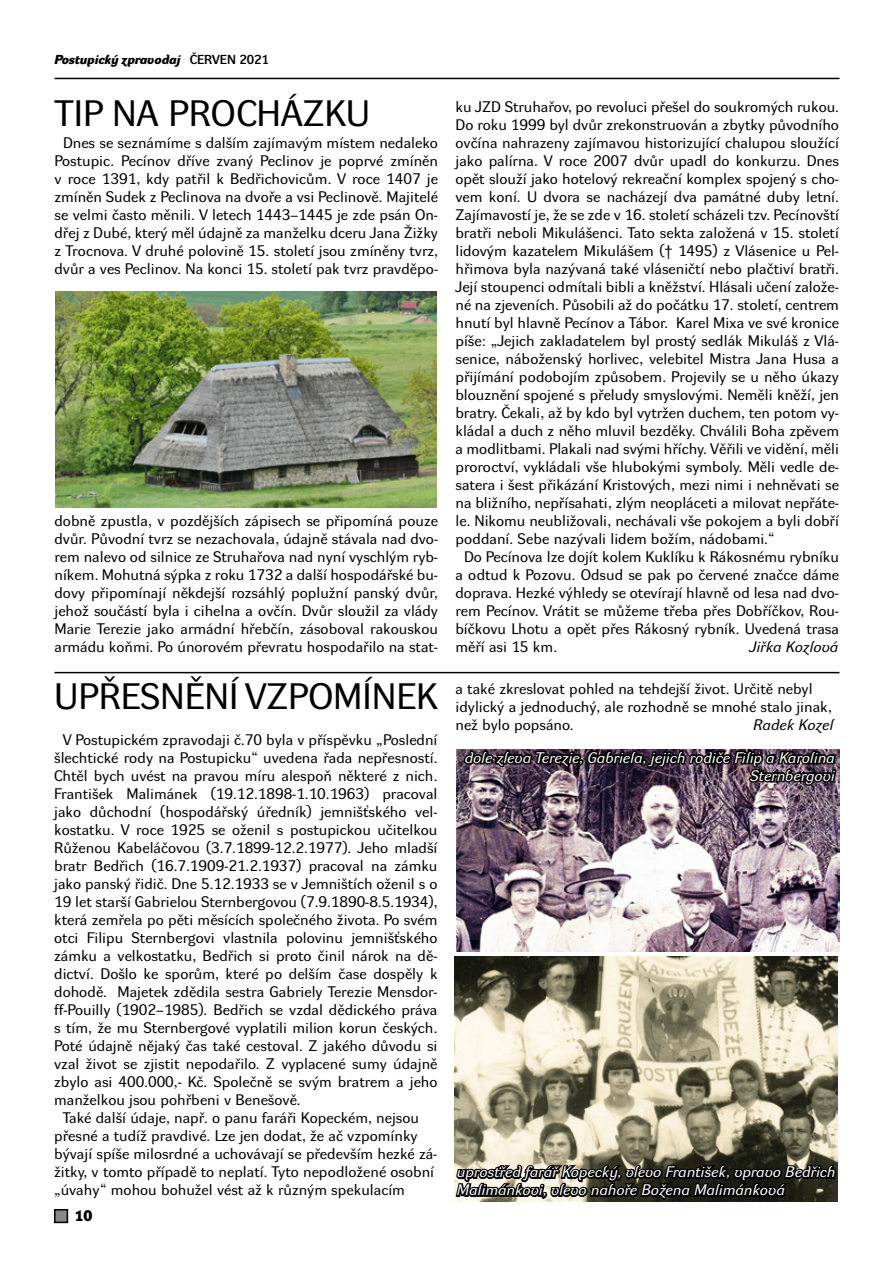
<style>
.page{position:relative;width:893px;height:1263px;background:#fff}
.page>*{position:absolute;margin:0;border:0;box-sizing:border-box;transform-origin:0 0}
.t1{font:36px "Dyna Grotesk RE";color:#000}
.t2{font:15px/18px "Dyna Grotesk RE";color:#000;text-align:center}
.t3{font:italic 15px/18px "Dyna Grotesk RE";color:#fff}
.t4{font:italic 15px "Dyna Grotesk RE";color:#000}
.t5{font:700 15px "Dyna Grotesk DE";color:#000}
.t6{font:italic 700 12.75px "Dyna Grotesk DE";color:#000}
.s1{font-weight:400;font-style:normal}
</style>
<div class="page">
<hr style="left:55px;top:78px;width:784px;height:1px;background:#000">
<div style="left:55px;top:1210px;width:12px;height:12px;background:#878787"></div>
<div style="left:54px;top:1209px;width:14px;height:14px;border:2px solid #000"></div>
<img style="left:55px;top:291px;width:381px;height:216px">
<hr style="left:55px;top:672px;width:784px;height:1px;background:#000">
<img style="left:455px;top:957px;width:382px;height:145px">
<img style="left:457px;top:749px;width:382px;height:202px">
<svg style="left:454px;top:1102px;width:384px;height:100px;background:#767261"></svg>
<img style="left:462px;top:749px;width:376px;height:41px">
<p class="t6" style="left:55px;top:52px;width:216px">Postupický zpravodaj <span class="s1">ČERVEN 2021</span></p>
<h1 class="t1" style="left:55px;top:93px;width:317px">TIP NA PROCHÁZKU</h1>
<p class="t2" style="left:455px;top:99px;width:385px">ku JZD Struhařov, po revoluci přešel do soukromých rukou.</p>
<p class="t2" style="left:455px;top:117px;width:385px">Do roku 1999 byl dvůr zrekonstruován a zbytky původního</p>
<p class="t2" style="left:455px;top:135px;width:385px">ovčína nahrazeny zajímavou historizující chalupou sloužící</p>
<p class="t2" style="left:455px;top:153px;width:385px">jako palírna. V roce 2007 dvůr upadl do konkurzu. Dnes</p>
<p class="t2" style="left:455px;top:171px;width:385px">opět slouží jako hotelový rekreační komplex spojený s cho-</p>
<p class="t2" style="left:455px;top:189px;width:385px">vem koní. U dvora se nacházejí dva památné duby letní.</p>
<p class="t2" style="left:455px;top:207px;width:385px">Zajímavostí je, že se zde v 16. století scházeli tzv. Pecínovští</p>
<p class="t2" style="left:455px;top:225px;width:385px">bratři neboli Mikulášenci. Tato sekta založená v 15. století</p>
<p class="t2" style="left:455px;top:243px;width:385px">lidovým kazatelem Mikulášem († 1495) z Vlásenice u Pel-</p>
<p class="t2" style="left:455px;top:261px;width:385px">hřimova byla nazývaná také vláseničtí nebo plačtiví bratři.</p>
<p class="t2" style="left:455px;top:279px;width:385px">Její stoupenci odmítali bibli a kněžství. Hlásali učení založe-</p>
<p class="t2" style="left:455px;top:297px;width:385px">né na zjeveních. Působili až do počátku 17. století, centrem</p>
<p class="t2" style="left:455px;top:315px;width:385px">hnutí byl hlavně Pecínov a Tábor. Karel Mixa ve své kronice</p>
<p class="t2" style="left:455px;top:333px;width:385px">píše: „Jejich zakladatelem byl prostý sedlák Mikuláš z Vlá-</p>
<p class="t2" style="left:455px;top:351px;width:385px">senice, náboženský horlivec, velebitel Mistra Jana Husa a</p>
<p class="t2" style="left:455px;top:369px;width:385px">přijímání podobojím způsobem. Projevily se u něho úkazy</p>
<p class="t2" style="left:455px;top:387px;width:385px">blouznění spojené s přeludy smyslovými. Neměli kněží, jen</p>
<p class="t2" style="left:455px;top:405px;width:385px">bratry. Čekali, až by kdo byl vytržen duchem, ten potom vy-</p>
<p class="t2" style="left:455px;top:423px;width:385px">kládal a duch z něho mluvil bezděky. Chválili Boha zpěvem</p>
<p class="t2" style="left:455px;top:441px;width:385px">a modlitbami. Plakali nad svými hříchy. Věřili ve vidění, měli</p>
<p class="t2" style="left:455px;top:459px;width:385px">proroctví, vykládali vše hlubokými symboly. Měli vedle de-</p>
<p class="t2" style="left:455px;top:477px;width:385px">satera i šest přikázání Kristových, mezi nimi i nehněvati se</p>
<p class="t2" style="left:455px;top:495px;width:385px">na bližního, nepřísahati, zlým neopláceti a milovat nepřáte-</p>
<p class="t2" style="left:455px;top:513px;width:385px">le. Nikomu neubližovali, nechávali vše pokojem a byli dobří</p>
<p class="t2" style="left:455px;top:531px;width:321px">poddaní. Sebe nazývali lidem božím, nádobami.“</p>
<p class="t2" style="left:464px;top:549px;width:376px">Do Pecínova lze dojít kolem Kuklíku k Rákosnému rybníku</p>
<p class="t2" style="left:455px;top:567px;width:385px">a odtud k Pozovu. Odsud se pak po červené značce dáme</p>
<p class="t2" style="left:455px;top:585px;width:385px">doprava. Hezké výhledy se otevírají hlavně od lesa nad dvo-</p>
<p class="t2" style="left:455px;top:603px;width:385px">rem Pecínov. Vrátit se můžeme třeba přes Dobříčkov, Rou-</p>
<p class="t2" style="left:455px;top:621px;width:385px">bíčkovu Lhotu a opět přes Rákosný rybník. Uvedená trasa</p>
<p class="t2" style="left:455px;top:639px;width:103px">měří asi 15 km.</p>
<p class="t4" style="left:749px;top:638px;width:90px">Jiřka Kozlová</p>
<p class="t2" style="left:55px;top:135px;width:385px">Dnes se seznámíme s dalším zajímavým místem nedaleko Postupic. Pecínov dříve zvaný Peclinov je poprvé zmíněn v roce 1391, kdy patřil k Bedřichovicům. V roce 1407 je zmíněn Sudek z Peclinova na dvoře a vsi Peclinově. Majitelé se velmi často měnili. V letech 1443–1445 je zde psán On&shy;dřej z Dubé, který měl údajně za manželku dceru Jana Žižky z Trocnova. V druhé polovině 15. století jsou zmíněny tvrz, dvůr a ves Peclinov. Na konci 15. století pak tvrz pravděpo-</p>
<p class="t2" style="left:55px;top:513px;width:385px;text-align:justify">dobně zpustla, v pozdějších zápisech se připomíná pouze dvůr. Původní tvrz se nezachovala, údajně stávala nad dvo&shy;rem nalevo od silnice ze Struhařova nad nyní vyschlým ryb&shy;níkem. Mohutná sýpka z roku 1732 a další hospodářské bu&shy;dovy připomínají někdejší rozsáhlý poplužní panský dvůr, jehož součástí byla i cihelna a ovčín. Dvůr sloužil za vlády Marie Terezie jako armádní hřebčín, zásoboval rakouskou armádu koňmi. Po únorovém převratu hospodařilo na stat-</p>
<h1 class="t1" style="left:54px;top:676px;width:385px">UPŘESNĚNÍ VZPOMÍNEK</h1>
<p class="t2" style="left:63px;top:732px;width:376px">V Postupickém zpravodaji č.70 byla v příspěvku „Poslední</p>
<p class="t2" style="left:54px;top:750px;width:385px">šlechtické rody na Postupicku“ uvedena řada nepřesností.</p>
<p class="t2" style="left:54px;top:768px;width:385px">Chtěl bych uvést na pravou míru alespoň některé z nich.</p>
<p class="t2" style="left:54px;top:786px;width:385px">František Malimánek (19.12.1898-1.10.1963) pracoval</p>
<p class="t2" style="left:54px;top:804px;width:385px">jako důchodní (hospodářský úředník) jemnišťského vel-</p>
<p class="t2" style="left:54px;top:822px;width:385px">kostatku. V roce 1925 se oženil s postupickou učitelkou</p>
<p class="t2" style="left:54px;top:840px;width:385px">Růženou Kabeláčovou (3.7.1899-12.2.1977). Jeho mladší</p>
<p class="t2" style="left:54px;top:858px;width:385px">bratr Bedřich (16.7.1909-21.2.1937) pracoval na zámku</p>
<p class="t2" style="left:54px;top:876px;width:385px">jako panský řidič. Dne 5.12.1933 se v Jemništích oženil s o</p>
<p class="t2" style="left:54px;top:894px;width:385px">19 let starší Gabrielou Sternbergovou (7.9.1890-8.5.1934),</p>
<p class="t2" style="left:54px;top:912px;width:385px">která zemřela po pěti měsících společného života. Po svém</p>
<p class="t2" style="left:54px;top:930px;width:385px">otci Filipu Sternbergovi vlastnila polovinu jemnišťského</p>
<p class="t2" style="left:54px;top:948px;width:385px">zámku a velkostatku, Bedřich si proto činil nárok na dě-</p>
<p class="t2" style="left:54px;top:966px;width:385px">dictví. Došlo ke sporům, které po delším čase dospěly k</p>
<p class="t2" style="left:54px;top:984px;width:385px">dohodě. Majetek zdědila sestra Gabriely Terezie Mensdor-</p>
<p class="t2" style="left:54px;top:1002px;width:385px">ff-Pouilly (1902–1985). Bedřich se vzdal dědického práva</p>
<p class="t2" style="left:54px;top:1020px;width:385px">s tím, že mu Sternbergové vyplatili milion korun českých.</p>
<p class="t2" style="left:54px;top:1038px;width:385px">Poté údajně nějaký čas také cestoval. Z jakého důvodu si</p>
<p class="t2" style="left:54px;top:1056px;width:385px">vzal život se zjistit nepodařilo. Z vyplacené sumy údajně</p>
<p class="t2" style="left:54px;top:1074px;width:385px">zbylo asi 400.000,- Kč. Společně se svým bratrem a jeho</p>
<p class="t2" style="left:54px;top:1092px;width:248px">manželkou jsou pohřbeni v Benešově.</p>
<p class="t2" style="left:63px;top:1110px;width:358px">Také další údaje, např. o panu faráři Kopeckém, nejsou</p>
<p class="t2" style="left:54px;top:1128px;width:365px">přesné a tudíž pravdivé. Lze jen dodat, že ač vzpomínky</p>
<p class="t2" style="left:54px;top:1146px;width:385px">bývají spíše milosrdné a uchovávají se především hezké zá-</p>
<p class="t2" style="left:54px;top:1164px;width:381px">žitky, v tomto případě to neplatí. Tyto nepodložené osobní</p>
<p class="t2" style="left:54px;top:1182px;width:352px">„úvahy“ mohou bohužel vést až k různým spekulacím</p>
<p class="t5" style="left:75px;top:1207px;width:19px">10</p>
<p class="t2" style="left:455px;top:681px;width:378px;text-align:left">a také zkreslovat pohled na tehdejší život. Určitě nebyl idylický a jednoduchý, ale rozhodně se mnohé stalo jinak, než bylo popsáno.</p>
<p class="t4" style="left:753px;top:716px;width:82px">Radek Kozel</p>
<p class="t3" style="left:465px;top:750px;width:371px;text-align:right">dole zleva Terezie, Gabriela, jejich rodiče Filip a Karolina<br>Sternbergovi</p>
<p class="t3" style="left:457px;top:1164px;width:380px">uprostřed farář Kopecký, vlevo František, vpravo Bedřich<br>Malimánkovi, vlevo nahoře Božena Malimánková</p>
</div>
